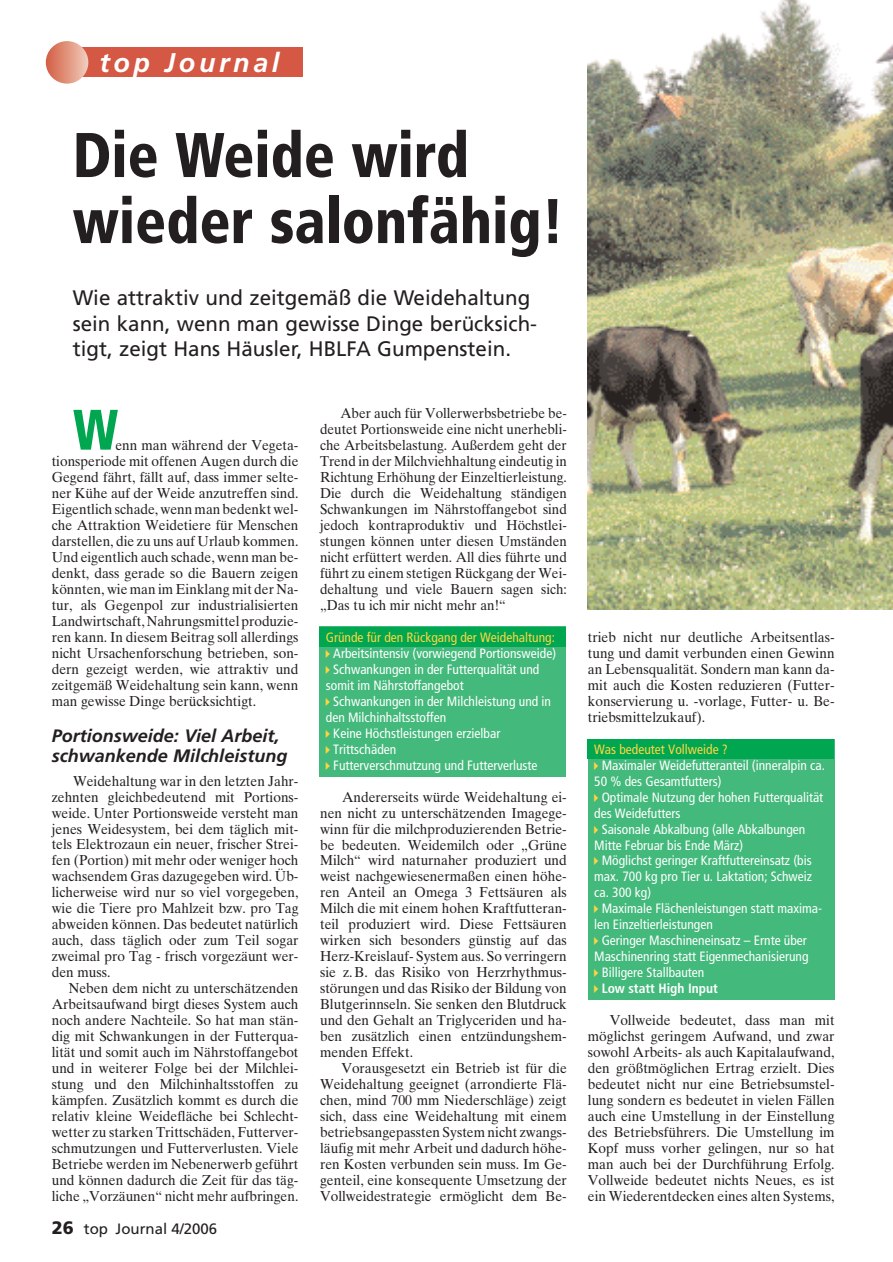
<style>
.page{position:relative;width:893px;height:1262px;background:#fff}
.page>*{position:absolute;margin:0;border:0;box-sizing:border-box;transform-origin:0 0}
.t1{font:900 condensed 63px/66px "Frutiger";color:#231f20;scale:.92 1}
.t2{font:900 condensed 57px "Frutiger";color:#00a650;scale:.93 1}
.t3{font:italic 700 27px "Frutiger";letter-spacing:.135em;color:#fff}
.t4{font:21px/25.5px "Frutiger";color:#231f20}
.t5{font:italic 700 18px/19.5px "Frutiger";color:#231f20}
.t6{font:15px "Frutiger";color:#231f20}
.t7{font:14.4px/16px "Times Ten";color:#231f20;text-align:justify;scale:.95 1}
.t8{font:14.4px/16px "Times Ten";color:#231f20;text-align:justify;scale:.93 1}
.t9{font:condensed 13.5px/16px "Frutiger";color:#fff}
.s1{font-weight:900;font-size:18px}
.s2{color:#ffd540}
.s3{font-family:"Mohn Logo Drei Plain";font-stretch:normal;font-size:10.5px;color:#ffd540}
.s4{font-weight:700}
</style>
<div class="page">
<img style="left:587px;top:0;width:305px;height:609px">
<div style="left:79px;top:47px;width:223px;height:30px;background:#d45843"></div>
<div style="left:46px;top:41px;width:42px;height:43px;background:linear-gradient(to right,#d46046,#efc9b7);border-radius:50%"></div>
<div style="left:319px;top:626px;width:247px;height:151px;background:#43b97b"></div>
<div style="left:319px;top:626px;width:247px;height:20px;background:#00a650"></div>
<div style="left:588px;top:739px;width:246px;height:261px;background:#43b97b"></div>
<div style="left:587px;top:739px;width:247px;height:20px;background:#00a650"></div>
<h3 class="t3" style="left:99px;top:51px;width:182px">top Journal</h3>
<h1 class="t1" style="left:73px;top:127px;width:535px">Die Weide wird wieder salonfähig!</h1>
<h3 class="t4" style="left:73px;top:287px;width:466px">Wie attraktiv und zeitgemäß die Weidehaltung sein kann, wenn man gewisse Dinge berücksich&shy;tigt, zeigt Hans Häusler, HBLFA Gumpenstein.</h3>
<h2 class="t2" style="left:73px;top:407px;width:50px">W</h2>
<p class="t7" style="left:52px;top:438px;width:261px;text-indent:64px">enn man während der Vegeta&shy;tionsperiode mit offenen Augen durch die Gegend fährt, fällt auf, dass immer selte&shy;ner Kühe auf der Weide anzutreffen sind.<br>Eigentlich schade, wenn man bedenkt wel&shy;che Attraktion Weidetiere für Menschen darstellen, die zu uns auf Urlaub kommen.<br>Und eigentlich auch schade, wenn man be&shy;denkt, dass gerade so die Bauern zeigen könnten, wie man im Einklang mit der Na&shy;tur, als Gegenpol zur industrialisierten Landwirtschaft, Nahrungsmittel produzie&shy;ren kann. In diesem Beitrag soll allerdings nicht Ursachenforschung betrieben, son&shy;dern gezeigt werden, wie attraktiv und zeitgemäß Weidehaltung sein kann, wenn man gewisse Dinge berücksichtigt.</p>
<p class="t5" style="left:52px;top:727px;width:237px">Portionsweide: Viel Arbeit, schwankende Milchleistung</p>
<p class="t7" style="left:52px;top:774px;width:261px;text-indent:21px">Weidehaltung war in den letzten Jahr&shy;zehnten gleichbedeutend mit Portions&shy;weide. Unter Portionsweide versteht man jenes Weidesystem, bei dem täglich mit&shy;tels Elektrozaun ein neuer, frischer Strei&shy;fen (Portion) mit mehr oder weniger hoch wachsendem Gras dazugegeben wird. Üb&shy;licherweise wird nur so viel vorgegeben, wie die Tiere pro Mahlzeit bzw. pro Tag abweiden können. Das bedeutet natürlich auch, dass täglich oder zum Teil sogar zweimal pro Tag - frisch vorgezäunt wer&shy;den muss.</p>
<p class="t7" style="left:52px;top:982px;width:261px;text-indent:17px">Neben dem nicht zu unterschätzenden Arbeitsaufwand birgt dieses System auch noch andere Nachteile. So hat man stän&shy;dig mit Schwankungen in der Futterqua&shy;lität und somit auch im Nährstoffangebot und in weiterer Folge bei der Milchlei&shy;stung und den Milchinhaltsstoffen zu kämpfen. Zusätzlich kommt es durch die relativ kleine Weidefläche bei Schlecht&shy;wetter zu starken Trittschäden, Futterver&shy;schmutzungen und Futterverlusten. Viele Betriebe werden im Nebenerwerb geführt und können dadurch die Zeit für das täg&shy;liche „Vorzäunen“ nicht mehr aufbringen.</p>
<p class="t6" style="left:52px;top:1222px;width:167px"><span class="s1">26</span> top Journal 4/2006</p>
<p class="t8" style="left:320px;top:406px;width:267px;text-indent:20px">Aber auch für Vollerwerbsbetriebe be&shy;deutet Portionsweide eine nicht unerhebli&shy;che Arbeitsbelastung. Außerdem geht der Trend in der Milchviehhaltung eindeutig in Richtung Erhöhung der Einzeltierleistung.<br>Die durch die Weidehaltung ständigen Schwankungen im Nährstoffangebot sind jedoch kontraproduktiv und Höchstlei&shy;stungen können unter diesen Umständen nicht erfüttert werden. All dies führte und führt zu einem stetigen Rückgang der Wei&shy;dehaltung und viele Bauern sagen sich: „Das tu ich mir nicht mehr an!“</p>
<p class="t9" style="left:326px;top:630px;width:232px"><span class="s2">Gründe für den Rückgang der Weidehaltung:<br></span><span class="s3">D</span> Arbeitsintensiv (vorwiegend Portionsweide)<br><span class="s3">D</span> Schwankungen in der Futterqualität und somit im Nährstoffangebot<br><span class="s3">D</span> Schwankungen in der Milchleistung und in den Milchinhaltsstoffen<br><span class="s3">D</span> Keine Höchstleistungen erzielbar<br><span class="s3">D</span> Trittschäden<br><span class="s3">D</span> Futterverschmutzung und Futterverluste</p>
<p class="t7" style="left:320px;top:790px;width:261px;text-indent:22px">Andererseits würde Weidehaltung ei&shy;nen nicht zu unterschätzenden Imagege&shy;winn für die milchproduzierenden Betrie&shy;be bedeuten. Weidemilch oder „Grüne Milch“ wird naturnaher produziert und weist nachgewiesenermaßen einen höhe&shy;ren Anteil an Omega 3 Fettsäuren als Milch die mit einem hohen Kraftfutteran&shy;teil produziert wird. Diese Fettsäuren wirken sich besonders günstig auf das Herz-Kreislauf- System aus. So verringern sie z. B. das Risiko von Herzrhythmus&shy;störungen und das Risiko der Bildung von Blutgerinnseln. Sie senken den Blutdruck und den Gehalt an Triglyceriden und ha&shy;ben zusätzlich einen entzündungshem&shy;menden Effekt.</p>
<p class="t7" style="left:320px;top:1062px;width:261px;text-indent:21px">Vorausgesetzt ein Betrieb ist für die Weidehaltung geeignet (arrondierte Flä&shy;chen, mind 700 mm Niederschläge) zeigt sich, dass eine Weidehaltung mit einem betriebsangepassten System nicht zwangs&shy;läufig mit mehr Arbeit und dadurch höhe&shy;ren Kosten verbunden sein muss. Im Ge&shy;genteil, eine konsequente Umsetzung der Vollweidestrategie ermöglicht dem Be-</p>
<p class="t7" style="left:588px;top:630px;width:261px">trieb nicht nur deutliche Arbeitsentlas&shy;tung und damit verbunden einen Gewinn an Lebensqualität. Sondern man kann da&shy;mit auch die Kosten reduzieren (Futter&shy;konservierung u. -vorlage, Futter- u. Be&shy;triebsmittelzukauf).</p>
<p class="t9" style="left:594px;top:742px;width:232px"><span class="s2">Was bedeutet Vollweide ?<br></span><span class="s3">D</span> Maximaler Weidefutteranteil (inneralpin ca.<br>50 % des Gesamtfutters)<br><span class="s3">D</span> Optimale Nutzung der hohen Futterqualität des Weidefutters<br><span class="s3">D</span> Saisonale Abkalbung (alle Abkalbungen Mitte Februar bis Ende März)<br><span class="s3">D</span> Möglichst geringer Kraftfuttereinsatz (bis max. 700 kg pro Tier u. Laktation; Schweiz ca. 300 kg)<br><span class="s3">D</span> Maximale Flächenleistungen statt maxima&shy;len Einzeltierleistungen<br><span class="s3">D</span> Geringer Maschineneinsatz – Ernte über Maschinenring statt Eigenmechanisierung<br><span class="s3">D</span> Billigere Stallbauten<br><span class="s3">D</span> <span class="s4">Low statt High Input</span></p>
<p class="t7" style="left:588px;top:1014px;width:261px;text-indent:22px">Vollweide bedeutet, dass man mit möglichst geringem Aufwand, und zwar sowohl Arbeits- als auch Kapitalaufwand, den größtmöglichen Ertrag erzielt. Dies bedeutet nicht nur eine Betriebsumstel&shy;lung sondern es bedeutet in vielen Fällen auch eine Umstellung in der Einstellung des Betriebsführers. Die Umstellung im Kopf muss vorher gelingen, nur so hat man auch bei der Durchführung Erfolg.<br>Vollweide bedeutet nichts Neues, es ist ein Wiederentdecken eines alten Systems,</p>
</div>
